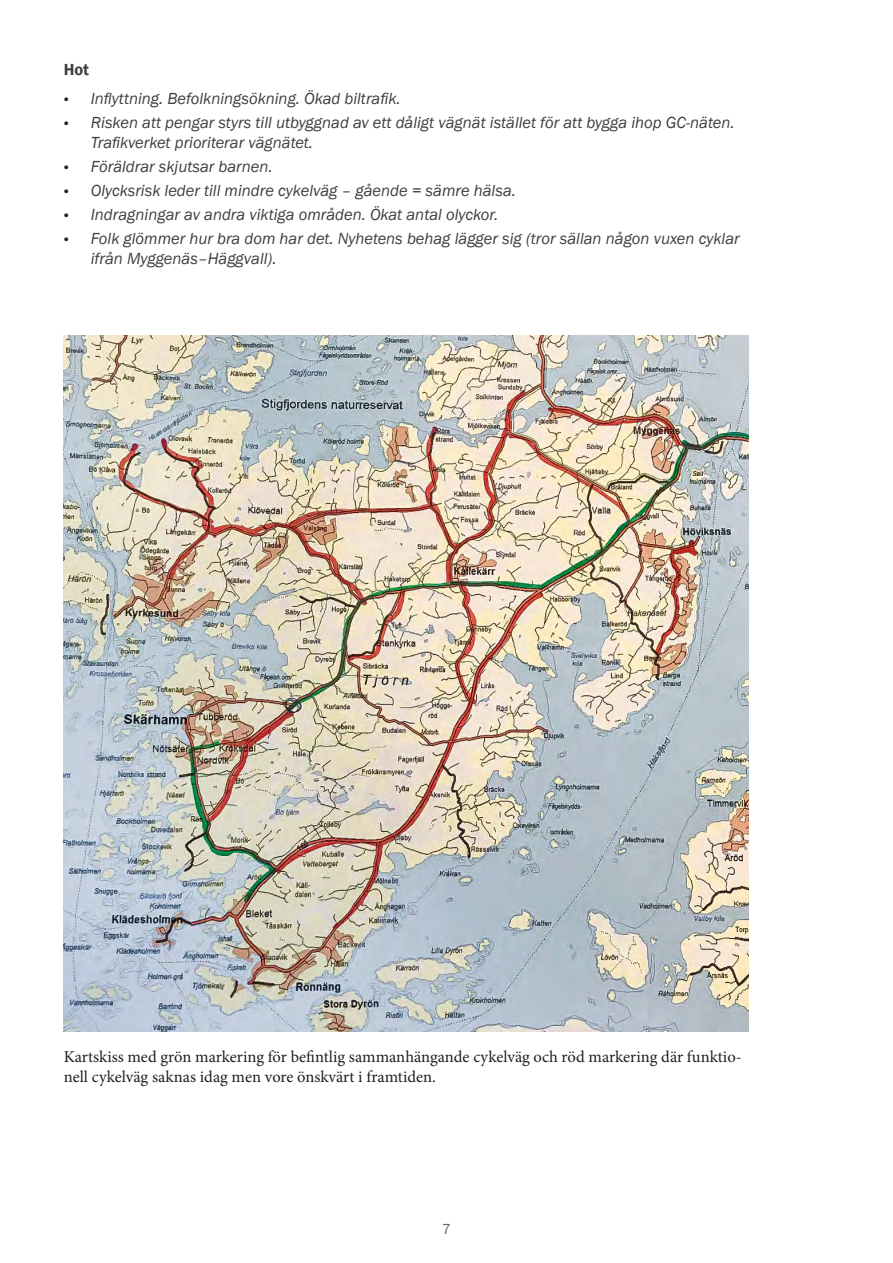
<style>
.page{position:relative;width:893px;height:1263px;background:#fff}
.page>*{position:absolute;margin:0;border:0;box-sizing:border-box;transform-origin:0 0}
.t1{font:italic 16.5px/19.8px "Franklin Gothic";color:#3e3e3f}
.t2{font:16.5px/19.8px "Minion Pro";letter-spacing:-.005em;color:#231f20}
.t3{font:600 16.5px "Franklin Gothic";color:#3e3e3f}
.t4{font:15px "Franklin Gothic";color:#636366}
.s1{font-family:"Myriad Pro";font-style:normal;font-size:18px;color:#231f20}
</style>
<div class="page">
<img style="left:64px;top:336px;width:685px;height:695px">
<p class="t3" style="left:64px;top:60px;width:27px">Hot</p>
<p class="t1" style="left:64px;top:89px;width:338px"><span class="s1">•</span> Inflyttning. Befolkningsökning. Ökad biltrafik.</p>
<p class="t1" style="left:91px;top:113px;width:645px;text-indent:-27px"><span class="s1">•</span> Risken att pengar styrs till utbyggnad av ett dåligt vägnät istället för att bygga ihop GC-näten.<br>Trafikverket prioriterar vägnätet.</p>
<p class="t1" style="left:64px;top:156px;width:210px"><span class="s1">•</span> Föräldrar skjutsar barnen.</p>
<p class="t1" style="left:64px;top:181px;width:454px"><span class="s1">•</span> Olycksrisk leder till mindre cykelväg – gående = sämre hälsa.</p>
<p class="t1" style="left:64px;top:205px;width:436px"><span class="s1">•</span> Indragningar av andra viktiga områden. Ökat antal olyckor.</p>
<p class="t1" style="left:91px;top:229px;width:650px;text-indent:-27px"><span class="s1">•</span> Folk glömmer hur bra dom har det. Nyhetens behag lägger sig (tror sällan någon vuxen cyklar ifrån Myggenäs–Häggvall).</p>
<p class="t2" style="left:64px;top:1047px;width:679px">Kartskiss med grön markering för befintlig sammanhängande cykelväg och röd markering där funktio&shy;nell cykelväg saknas idag men vore önskvärt i framtiden.</p>
<p class="t4" style="left:442px;top:1220px;width:10px">7</p>
</div>
